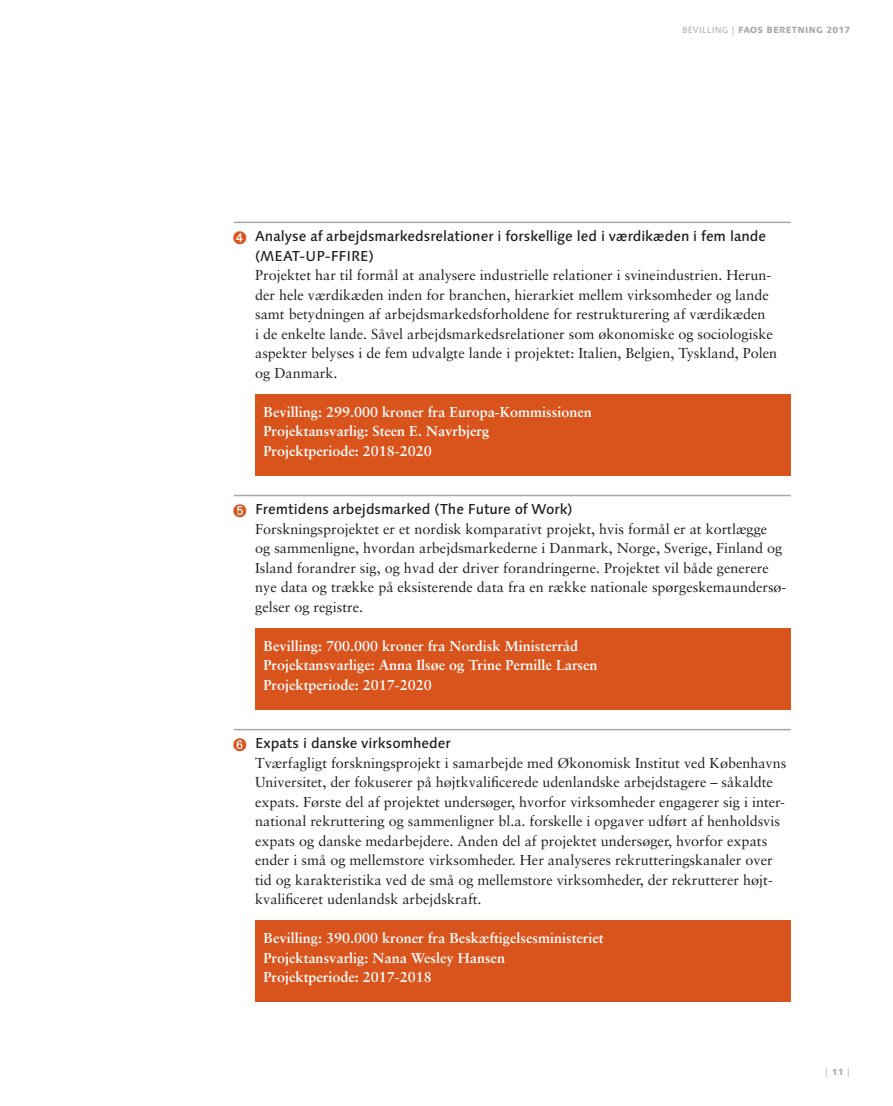
<style>
.page{position:relative;width:893px;height:1106px;background:#fff}
.page>*{position:absolute;margin:0;border:0;box-sizing:border-box;transform-origin:0 0}
.Brød_start{font:14.4px/19.5px "Sabon";color:#231f20}
.Brød{font:700 14.4px "Sabon";color:#fff}
.Mellemrubrik{font:500 14.4px/19.5px "Linotype Syntax";letter-spacing:-.005em;color:#231f20}
.t1{font:800 9px "Linotype Syntax";letter-spacing:.02em;color:#a8a9ad}
.t2{font:9px "Linotype Syntax";color:#a8a9ad}
.s1{font-weight:400}
.s2{font-weight:800}
</style>
<div class="page">
<div style="left:255px;top:920px;width:536px;height:82px;background:#d9531c"></div>
<div style="left:255px;top:628px;width:536px;height:81px;background:#d9531c"></div>
<div style="left:255px;top:394px;width:536px;height:81px;background:#d9531c"></div>
<hr style="left:234px;top:222px;width:557px;height:1px;background:#a8a9ad">
<hr style="left:234px;top:495px;width:557px;height:1px;background:#a8a9ad">
<hr style="left:234px;top:729px;width:557px;height:1px;background:#a8a9ad">
<p class="t1" style="left:682px;top:24px;width:170px"><span class="s1">BEVILLING |</span> FAOS BERETNING 2017</p>
<p class="Mellemrubrik" style="left:255px;top:226px;width:513px">Analyse af arbejdsmarkedsrelationer i forskellige led i værdikæden i fem lande (MEAT-UP-FFIRE)</p>
<p class="Brød_start" style="left:255px;top:265px;width:524px">Projektet har til formål at analysere industrielle relationer i svineindustrien. Herun&shy;der hele værdikæden inden for branchen, hierarkiet mellem virksomheder og lande samt betydningen af arbejdsmarkedsforholdene for restrukturering af værdikæden<br>i de enkelte lande. Såvel arbejdsmarkedsrelationer som økonomiske og sociologiske aspekter belyses i de fem udvalgte lande i projektet: Italien, Belgien, Tyskland, Polen og Danmark.</p>
<p class="Brød" style="left:264px;top:403px;width:330px">Bevilling: 299.000 kroner fra Europa-Kommissionen</p>
<p class="Brød" style="left:264px;top:422px;width:227px">Projektansvarlig: Steen E. Navrbjerg</p>
<p class="Brød" style="left:264px;top:442px;width:170px">Projektperiode: 2018-2020</p>
<p class="Mellemrubrik" style="left:255px;top:499px;width:319px">Fremtidens arbejdsmarked (The Future of Work)</p>
<p class="Brød_start" style="left:255px;top:519px;width:533px">Forskningsprojektet er et nordisk komparativt projekt, hvis formål er at kortlægge<br>og sammenligne, hvordan arbejdsmarkederne i Danmark, Norge, Sverige, Finland og Island forandrer sig, og hvad der driver forandringerne. Projektet vil både generere nye data og trække på eksisterende data fra en række nationale spørgeskemaundersø&shy;gelser og registre.</p>
<p class="Brød" style="left:264px;top:637px;width:316px">Bevilling: 700.000 kroner fra Nordisk Ministerråd</p>
<p class="Brød" style="left:264px;top:656px;width:335px">Projektansvarlige: Anna Ilsøe og Trine Pernille Larsen</p>
<p class="Brød" style="left:264px;top:676px;width:170px">Projektperiode: 2017-2020</p>
<p class="Mellemrubrik" style="left:255px;top:733px;width:197px">Expats i danske virksomheder</p>
<p class="Brød_start" style="left:255px;top:753px;width:533px">Tværfagligt forskningsprojekt i samarbejde med Økonomisk Institut ved Københavns Universitet, der fokuserer på højtkvalificerede udenlandske arbejdstagere – såkaldte expats. Første del af projektet undersøger, hvorfor virksomheder engagerer sig i inter&shy;national rekruttering og sammenligner bl.a. forskelle i opgaver udført af henholdsvis expats og danske medarbejdere. Anden del af projektet undersøger, hvorfor expats ender i små og mellemstore virksomheder. Her analyseres rekrutteringskanaler over tid og karakteristika ved de små og mellemstore virksomheder, der rekrutterer højt&shy;kvalificeret udenlandsk arbejdskraft.</p>
<p class="Brød" style="left:264px;top:929px;width:342px">Bevilling: 390.000 kroner fra Beskæftigelsesministeriet</p>
<p class="Brød" style="left:264px;top:949px;width:243px">Projektansvarlig: Nana Wesley Hansen</p>
<p class="Brød" style="left:264px;top:968px;width:170px">Projektperiode: 2017-2018</p>
<p class="t2" style="left:825px;top:1066px;width:27px">| <span class="s2">11</span> |</p>
</div>
